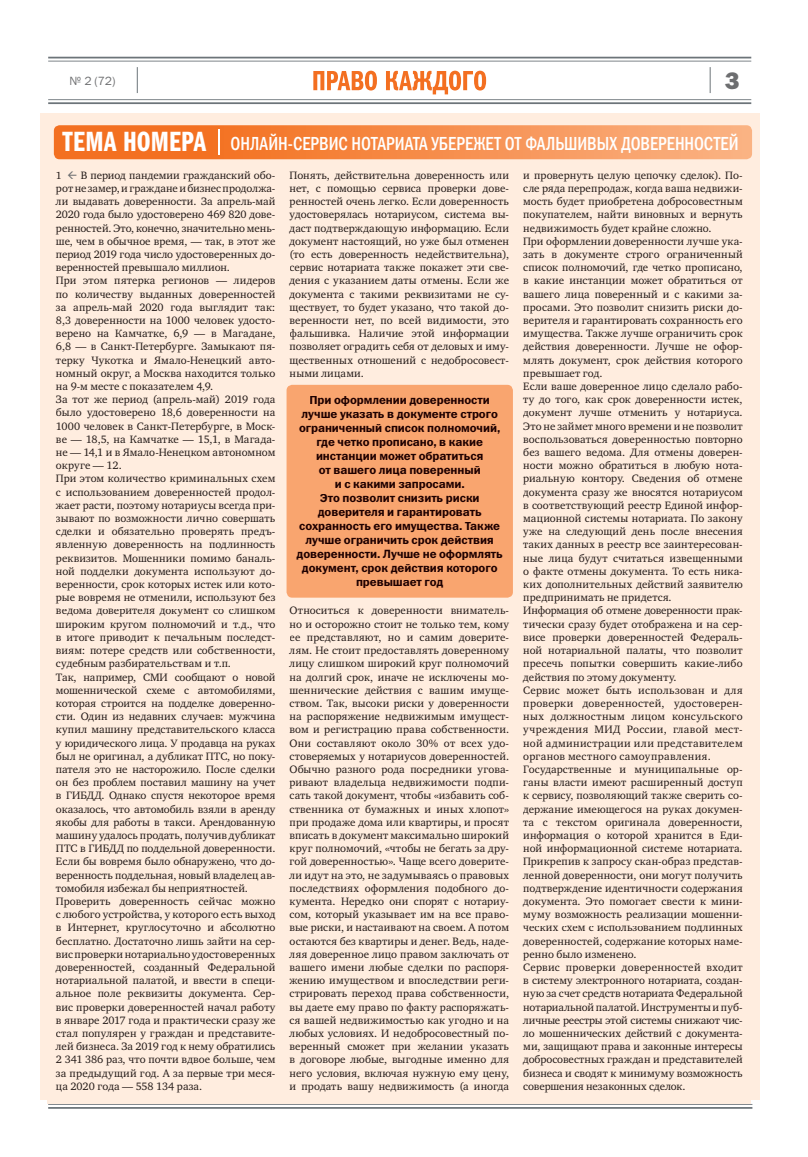
<style>
.page{position:relative;width:808px;height:1157px;background:#fff}
.page>*{position:absolute;margin:0;border:0;box-sizing:border-box;transform-origin:0 0}
.t1{font:28px "Franklin Gothic Demi Cmp ITC";letter-spacing:.005em;color:#fff}
.t2{font:24px "Franklin Gothic Heavy ITC";color:#6d6e70}
.t3{font:19px "Franklin Gothic Medi Cond ITC";letter-spacing:-.005em;color:#fff;scale:.9 1}
.t4{font:12px/14px "Franklin Gothic Demi ITC";letter-spacing:-.01em;color:#1e0000;text-align:center}
.t5{font:12px "Franklin Gothic Book ITC";color:#6d6e70}
.t6{font:11px/13.2px "Charter ITC";letter-spacing:.01em;color:#221917}
.t7{font:10.5px "Charter ITC";color:#221917}
</style>
<div class="page">
<svg style="left:48px;top:1104px;width:704px;height:4px"></svg>
<svg style="left:48px;top:57px;width:703px;height:47px"></svg>
<div style="left:40px;top:113px;width:719px;height:987px;background:#ffeddf"></div>
<div style="left:54px;top:125px;width:698px;height:34px;background:linear-gradient(to right,#f26611,#fab080);border-radius:6px"></div>
<svg style="left:219px;top:129px;width:1px;height:26px"></svg>
<div style="left:47px;top:162px;width:704px;height:941px;background:#ffeddf"></div>
<div style="left:287px;top:385px;width:226px;height:212px;background:#f9a56f;border-radius:6px"></div>
<p class="t5" style="left:69px;top:76px;width:48px">№ 2 (72)</p>
<h2 class="t2" style="left:725px;top:72px;width:16px">3</h2>
<h1 class="t1" style="left:63px;top:131px;width:145px">ТЕМА НОМЕРА</h1>
<h3 class="t3" style="left:231px;top:136px;width:566px">ОНЛАЙН-СЕРВИС НОТАРИАТА УБЕРЕЖЕТ ОТ ФАЛЬШИВЫХ ДОВЕРЕННОСТЕЙ</h3>
<p class="t6" style="left:56px;top:169px;width:221px;text-indent:25px">В период пандемии гражданский обо&shy;рот не замер, и граждане и бизнес продолжа&shy;ли выдавать доверенности. За апрель-май 2020 года было удостоверено 469 820 дове&shy;ренностей. Это, конечно, значительно мень&shy;ше, чем в обычное время, — так, в этот же период 2019 года число удостоверенных до&shy;веренностей превышало миллион.<br>При этом пятерка регионов — лидеров по количеству выданных доверенностей за апрель-май 2020 года выглядит так:<br>8,3 доверенности на 1000 человек удосто&shy;верено на Камчатке, 6,9 — в Магадане, 6,8 — в Санкт-Петербурге. Замыкают пя&shy;терку Чукотка и Ямало-Ненецкий авто&shy;номный округ, а Москва находится только на 9-м месте с показателем 4,9.<br>За тот же период (апрель-май) 2019 года было удостоверено 18,6 доверенности на 1000 человек в Санкт-Петербурге, в Моск&shy;ве — 18,5, на Камчатке — 15,1, в Магада&shy;не — 14,1 и в Ямало-Ненецком автономном округе — 12.<br>При этом количество криминальных схем с использованием доверенностей продол&shy;жает расти, поэтому нотариусы всегда при&shy;зывают по возможности лично совершать сделки и обязательно проверять предъ&shy;явленную доверенность на подлинность реквизитов. Мошенники помимо баналь&shy;ной подделки документа используют до&shy;веренности, срок которых истек или кото&shy;рые вовремя не отменили, используют без ведома доверителя документ со слишком широким кругом полномочий и т.д., что в итоге приводит к печальным последст&shy;виям: потере средств или собственности, судебным разбирательствам и т.п.<br>Так, например, СМИ сообщают о новой мошеннической схеме с автомобилями, которая строится на подделке доверенно&shy;сти. Один из недавних случаев: мужчина купил машину представительского класса у юридического лица. У продавца на руках был не оригинал, а дубликат ПТС, но поку&shy;пателя это не насторожило. После сделки он без проблем поставил машину на учет в ГИБДД. Однако спустя некоторое время оказалось, что автомобиль взяли в аренду якобы для работы в такси. Арендованную машину удалось продать, получив дубликат ПТС в ГИБДД по поддельной доверенности.<br>Если бы вовремя было обнаружено, что до&shy;веренность поддельная, новый владелец ав&shy;томобиля избежал бы неприятностей.<br>Проверить доверенность сейчас можно с любого устройства, у которого есть выход в Интернет, круглосуточно и абсолютно бесплатно. Достаточно лишь зайти на сер&shy;вис проверки нотариально удостоверенных доверенностей, созданный Федеральной нотариальной палатой, и ввести в специ&shy;альное поле реквизиты документа. Сер&shy;вис проверки доверенностей начал работу в январе 2017 года и практически сразу же стал популярен у граждан и представите&shy;лей бизнеса. За 2019 год к нему обратились 2 341 386 раз, что почти вдвое больше, чем за предыдущий год. А за первые три меся&shy;ца 2020 года — 558 134 раза.</p>
<p class="t6" style="left:290px;top:169px;width:221px;text-align:justify">Понять, действительна доверенность или нет, с помощью сервиса проверки дове&shy;ренностей очень легко. Если доверенность удостоверялась нотариусом, система вы&shy;даст подтверждающую информацию. Если документ настоящий, но уже был отменен (то есть доверенность недействительна), сервис нотариата также покажет эти све&shy;дения с указанием даты отмены. Если же документа с такими реквизитами не су&shy;ществует, то будет указано, что такой до&shy;веренности нет, по всей видимости, это фальшивка. Наличие этой информации позволяет оградить себя от деловых и иму&shy;щественных отношений с недобросовест&shy;ными лицами.</p>
<p class="t7" style="left:56px;top:171px;width:7px">1</p>
<p class="t4" style="left:297px;top:394px;width:208px">При оформлении доверенности лучше указать в документе строго ограниченный список полномочий, где четко прописано, в какие инстанции может обратиться<br>от вашего лица поверенный<br>и с какими запросами.<br>Это позволит снизить риски доверителя и гарантировать сохранность его имущества. Также лучше ограничить срок действия доверенности. Лучше не оформлять документ, срок действия которого превышает год</p>
<p class="t6" style="left:290px;top:605px;width:221px;text-align:justify">Относиться к доверенности вниматель&shy;но и осторожно стоит не только тем, кому ее представляют, но и самим доверите&shy;лям. Не стоит предоставлять доверенному лицу слишком широкий круг полномочий на долгий срок, иначе не исключены мо&shy;шеннические действия с вашим имуще&shy;ством. Так, высоки риски у доверенности на распоряжение недвижимым имущест&shy;вом и регистрацию права собственности.<br>Они составляют около 30% от всех удо&shy;стоверяемых у нотариусов доверенностей.<br>Обычно разного рода посредники угова&shy;ривают владельца недвижимости подпи&shy;сать такой документ, чтобы «избавить соб&shy;ственника от бумажных и иных хлопот» при продаже дома или квартиры, и просят вписать в документ максимально широкий круг полномочий, «чтобы не бегать за дру&shy;гой доверенностью». Чаще всего доверите&shy;ли идут на это, не задумываясь о правовых последствиях оформления подобного до&shy;кумента. Нередко они спорят с нотариу&shy;сом, который указывает им на все право&shy;вые риски, и настаивают на своем. А потом остаются без квартиры и денег. Ведь, наде&shy;ляя доверенное лицо правом заключать от вашего имени любые сделки по распоря&shy;жению имуществом и впоследствии реги&shy;стрировать переход права собственности, вы даете ему право по факту распоряжать&shy;ся вашей недвижимостью как угодно и на любых условиях. И недобросовестный по&shy;веренный сможет при желании указать в договоре любые, выгодные именно для него условия, включая нужную ему цену, и продать вашу недвижимость (а иногда</p>
<p class="t6" style="left:523px;top:169px;width:221px">и провернуть целую цепочку сделок). По&shy;сле ряда перепродаж, когда ваша недвижи&shy;мость будет приобретена добросовестным покупателем, найти виновных и вернуть недвижимость будет крайне сложно.<br>При оформлении доверенности лучше ука&shy;зать в документе строго ограниченный список полномочий, где четко прописано, в какие инстанции может обратиться от вашего лица поверенный и с какими за&shy;просами. Это позволит снизить риски до&shy;верителя и гарантировать сохранность его имущества. Также лучше ограничить срок действия доверенности. Лучше не офор&shy;млять документ, срок действия которого превышает год.<br>Если ваше доверенное лицо сделало рабо&shy;ту до того, как срок доверенности истек, документ лучше отменить у нотариуса.<br>Это не займет много времени и не позволит воспользоваться доверенностью повторно без вашего ведома. Для отмены доверен&shy;ности можно обратиться в любую нота&shy;риальную контору. Сведения об отмене документа сразу же вносятся нотариусом в соответствующий реестр Единой инфор&shy;мационной системы нотариата. По закону уже на следующий день после внесения таких данных в реестр все заинтересован&shy;ные лица будут считаться извещенными о факте отмены документа. То есть ника&shy;ких дополнительных действий заявителю предпринимать не придется.<br>Информация об отмене доверенности прак&shy;тически сразу будет отображена и на сер&shy;висе проверки доверенностей Федераль&shy;ной нотариальной палаты, что позволит пресечь попытки совершить какие-либо действия по этому документу.<br>Сервис может быть использован и для проверки доверенностей, удостоверен&shy;ных должностным лицом консульского учреждения МИД России, главой мест&shy;ной администрации или представителем органов местного самоуправления.<br>Государственные и муниципальные ор&shy;ганы власти имеют расширенный доступ к сервису, позволяющий также сверить со&shy;держание имеющегося на руках докумен&shy;та с текстом оригинала доверенности, информация о которой хранится в Еди&shy;ной информационной системе нотариата.<br>Прикрепив к запросу скан-образ представ&shy;ленной доверенности, они могут получить подтверждение идентичности содержания документа. Это помогает свести к мини&shy;муму возможность реализации мошенни&shy;ческих схем с использованием подлинных доверенностей, содержание которых наме&shy;ренно было изменено.<br>Сервис проверки доверенностей входит в систему электронного нотариата, создан&shy;ную за счет средств нотариата Федеральной нотариальной палатой. Инструменты и пуб&shy;личные реестры этой системы снижают чис&shy;ло мошеннических действий с документа&shy;ми, защищают права и законные интересы добросовестных граждан и представителей бизнеса и сводят к минимуму возможность совершения незаконных сделок.</p>
</div>
